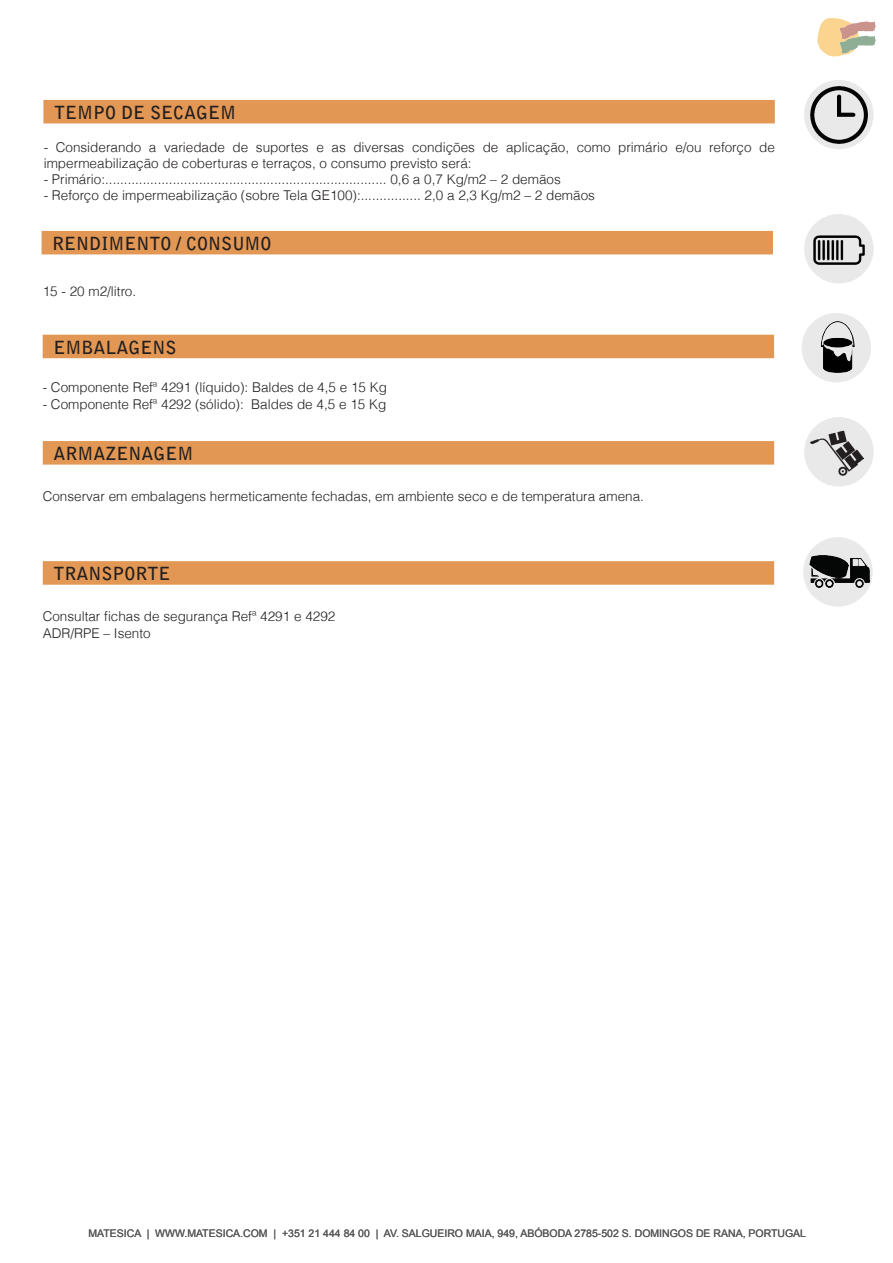
<style>
.page{position:relative;width:893px;height:1263px;background:#fff}
.page>*{position:absolute;margin:0;border:0;box-sizing:border-box;transform-origin:0 0}
.t1{font:700 18px "Bell Gothic Std";color:#231f20}
.t2{font:300 13.5px/16.2px "Helvetica";color:#231f20}
.t3{font:10.5px "Arial";color:#57585a}
</style>
<div class="page">
<svg style="left:817px;top:18px;width:59px;height:39px"></svg>
<div style="left:805px;top:418px;width:68px;height:68px;background:#e9e9e9;border-radius:50%"></div>
<div style="left:804px;top:417px;width:70px;height:70px;border:2px solid #231f20;border-radius:50%"></div>
<img style="left:811px;top:426px;width:52px;height:53px">
<div style="left:805px;top:215px;width:68px;height:68px;background:#e9e9e9;border-radius:50%"></div>
<div style="left:804px;top:214px;width:70px;height:69px;border:2px solid #231f20;border-radius:50%"></div>
<img style="left:811px;top:222px;width:55px;height:55px">
<div style="left:802px;top:314px;width:68px;height:68px;background:#e9e9e9;border-radius:50%"></div>
<div style="left:802px;top:313px;width:69px;height:69px;border:2px solid #231f20;border-radius:50%"></div>
<img style="left:809px;top:317px;width:54px;height:59px">
<img style="left:805px;top:83px;width:64px;height:65px">
<svg style="left:805px;top:81px;width:68px;height:68px;background:#b1b1b1"></svg>
<div style="left:804px;top:80px;width:70px;height:69px;border:2px solid #231f20;border-radius:50%"></div>
<div style="left:804px;top:538px;width:68px;height:68px;background:#e9e9e9;border-radius:50%"></div>
<div style="left:803px;top:537px;width:70px;height:70px;border:2px solid #231f20;border-radius:50%"></div>
<img style="left:803px;top:551px;width:70px;height:44px">
<div style="left:43px;top:441px;width:731px;height:24px;background:#e29754;border:2px solid #e29754"></div>
<div style="left:43px;top:561px;width:731px;height:24px;background:#e29754;border:2px solid #e29754"></div>
<div style="left:42px;top:231px;width:731px;height:23px;background:#e29754"></div>
<div style="left:43px;top:335px;width:731px;height:23px;background:#e29754"></div>
<div style="left:43px;top:100px;width:732px;height:23px;background:#e29754"></div>
<p class="t1" style="left:54px;top:102px;width:183px">TEMPO DE SECAGEM</p>
<p class="t2" style="left:44px;top:138px;width:733px">- Considerando a variedade de suportes e as diversas condições de aplicação, como primário e/ou reforço de impermeabilização de coberturas e terraços, o consumo previsto será:</p>
<p class="t2" style="left:44px;top:170px;width:519px">- Primário:........................................................................... 0,6 a 0,7 Kg/m2 – 2 demãos</p>
<p class="t2" style="left:44px;top:187px;width:553px">- Reforço de impermeabilização (sobre Tela GE100):................ 2,0 a 2,3 Kg/m2 – 2 demãos</p>
<p class="t1" style="left:52px;top:233px;width:221px">RENDIMENTO / CONSUMO</p>
<p class="t2" style="left:43px;top:282px;width:95px">15 - 20 m2/litro.</p>
<p class="t1" style="left:53px;top:336px;width:125px">EMBALAGENS</p>
<p class="t2" style="left:43px;top:379px;width:346px">- Componente Refª 4291 (líquido): Baldes de 4,5 e 15 Kg</p>
<p class="t2" style="left:43px;top:395px;width:345px">- Componente Refª 4292 (sólido): Baldes de 4,5 e 15 Kg</p>
<p class="t1" style="left:54px;top:443px;width:142px">ARMAZENAGEM</p>
<p class="t2" style="left:43px;top:488px;width:603px">Conservar em embalagens hermeticamente fechadas, em ambiente seco e de temperatura amena.</p>
<p class="t1" style="left:54px;top:563px;width:119px">TRANSPORTE</p>
<p class="t2" style="left:43px;top:608px;width:294px">Consultar fichas de segurança Refª 4291 e 4292</p>
<p class="t2" style="left:43px;top:624px;width:110px">ADR/RPE – Isento</p>
<p class="t3" style="left:89px;top:1226px;width:719px">MATESICA | WWW.MATESICA.COM | +351 21 444 84 00 | AV. SALGUEIRO MAIA, 949, ABÓBODA 2785-502 S. DOMINGOS DE RANA, PORTUGAL</p>
</div>
